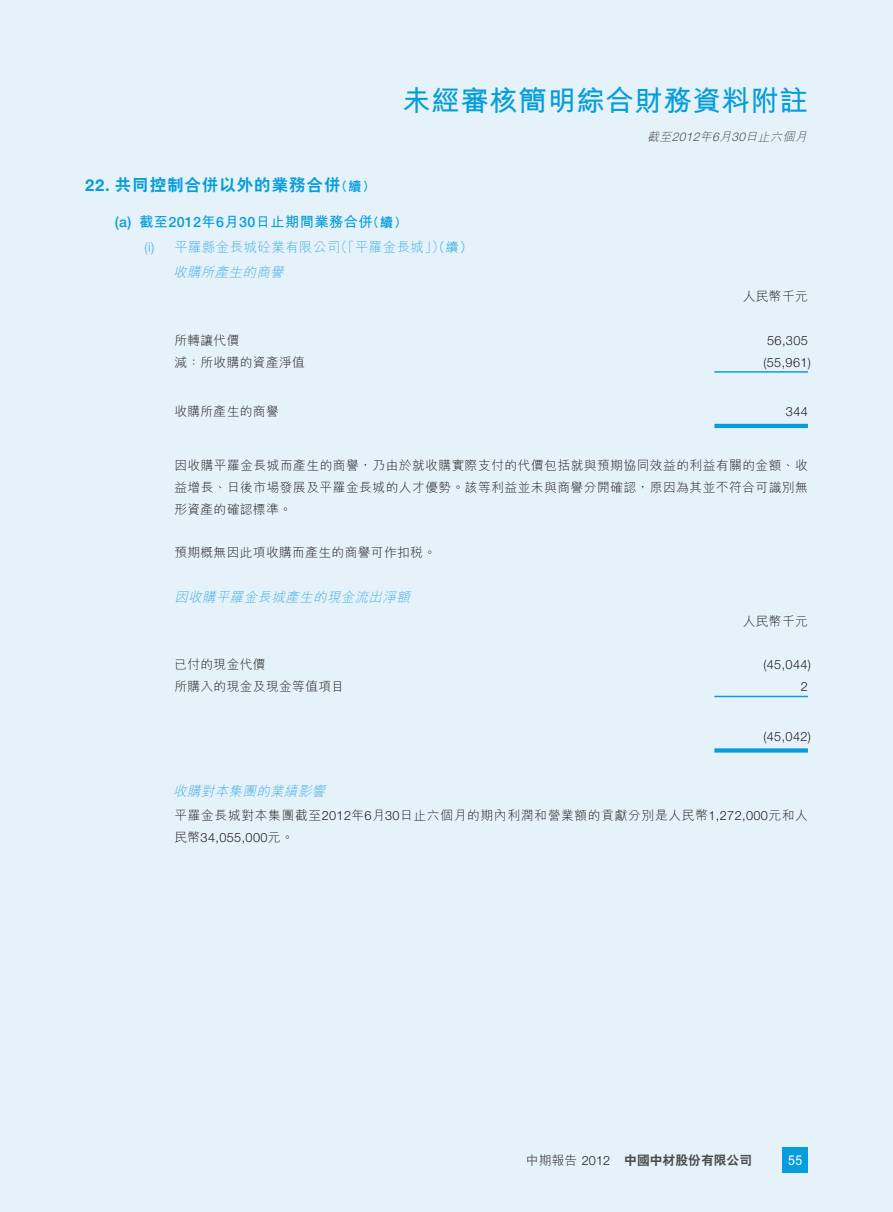
<style>
.page{position:relative;width:893px;height:1212px;background:#e6f2fa}
.page>*{position:absolute;margin:0;border:0;box-sizing:border-box;transform-origin:0 0}
.t1{font:700 28.5px "M Hei HK";letter-spacing:.02em;color:#069ddc}
.t2{font:800 16.5px "C Hei 2 HK";letter-spacing:.055em;color:#069ddc}
.t3{font:700 14.25px "M Hei HK";letter-spacing:.03em;color:#069ddc}
.t4{font:300 13.5px/25.2px "M Hei HK";letter-spacing:.03em;color:#46afe3}
.t5{font:italic 300 13.5px "M Hei HK";color:#46afe3}
.t6{font:700 13.5px "M Hei HK";color:#fff;scale:.9 1}
.t7{font:300 12.75px/21.8px "M Hei HK";letter-spacing:.03em;color:#231f20;text-align:justify}
.t8{font:300 12.75px/21.9px "M Hei HK";letter-spacing:.055em;color:#231f20}
.t9{font:300 12.75px "Helvetica Neue LT Std";letter-spacing:.03em;color:#231f20}
.t10{font:800 12.75px "C Hei 2 HK";letter-spacing:.005em;color:#4b4c4d}
.t11{font:italic 300 12px "M Hei HK";color:#4b4c4d}
.s1{font-family:"Helvetica Neue LT Std";font-weight:700}
.s2{font-size:12.75px}
.s3{font-family:"Helvetica Neue LT Std";font-weight:500}
.s4{font-family:"C Hei 2 HK";font-weight:800;font-size:12.75px}
.s5{font-family:"Helvetica Neue LT Std"}
.s6{font-size:12.75px;color:#069ddc}
.s7{font-style:italic}
.s8{font-family:"M Hei HK";font-weight:300;color:#231f20}
.s9{font-family:"Helvetica Neue LT Std";font-weight:300;color:#231f20}
</style>
<div class="page">
<div style="left:782px;top:1147px;width:26px;height:26px;background:#069ddc"></div>
<hr style="left:714px;top:371px;width:94px;height:2px;background:#069ddc">
<hr style="left:714px;top:424px;width:94px;height:4px;background:#069ddc">
<hr style="left:714px;top:696px;width:94px;height:1px;background:#069ddc">
<svg style="left:714px;top:748px;width:94px;height:4px"></svg>
<p class="t1" style="left:402px;top:80px;width:407px">未經審核簡明綜合財務資料附註</p>
<p class="t2" style="left:85px;top:174px;width:291px"><span class="s1">22.</span> 共同控制合併以外的業務合併<span class="s2">（續）</span></p>
<p class="t3" style="left:115px;top:211px;width:293px"><span class="s3">(a)</span> 截至<span class="s3">2012</span>年<span class="s3">6</span>月<span class="s3">30</span>日止期間業務合併<span class="s4">（續）</span></p>
<p class="t4" style="left:173px;top:234px;width:301px;text-indent:-29px"><span class="s5">(i)</span> 平羅縣金長城砼業有限公司（「平羅金長城」）<span class="s6">（續）</span><span class="s7">收購所產生的商譽</span></p>
<p class="t11" style="left:647px;top:128px;width:165px">截至<span class="s5">2012</span>年<span class="s5">6</span>月<span class="s5">30</span>日止六個月</p>
<p class="t7" style="left:743px;top:285px;width:67px">人民幣千元</p>
<p class="t7" style="left:174px;top:329px;width:67px">所轉讓代價</p>
<p class="t9" style="left:767px;top:333px;width:42px">56,305</p>
<p class="t7" style="left:174px;top:350px;width:132px">減：所收購的資產淨值</p>
<p class="t9" style="left:763px;top:354px;width:49px">(55,961)</p>
<p class="t7" style="left:174px;top:400px;width:106px">收購所產生的商譽</p>
<p class="t9" style="left:786px;top:404px;width:23px">344</p>
<p class="t7" style="left:174px;top:454px;width:635px">因收購平羅金長城而產生的商譽，乃由於就收購實際支付的代價包括就與預期協同效益的利益有關的金額、收益增長、日後市場發展及平羅金長城的人才優勢。該等利益並未與商譽分開確認，原因為其並不符合可識別無形資產的確認標準。</p>
<p class="t7" style="left:174px;top:541px;width:263px">預期概無因此項收購而產生的商譽可作扣稅。</p>
<p class="t5" style="left:174px;top:587px;width:241px">因收購平羅金長城產生的現金流出淨額</p>
<p class="t7" style="left:743px;top:610px;width:67px">人民幣千元</p>
<p class="t7" style="left:174px;top:653px;width:93px">已付的現金代價</p>
<p class="t9" style="left:763px;top:657px;width:49px">(45,044)</p>
<p class="t7" style="left:174px;top:675px;width:172px">所購入的現金及現金等值項目</p>
<p class="t9" style="left:801px;top:679px;width:9px">2</p>
<p class="t9" style="left:763px;top:728px;width:49px">(45,042)</p>
<p class="t5" style="left:173px;top:781px;width:158px">收購對本集團的業績影響</p>
<p class="t8" style="left:174px;top:804px;width:635px">平羅金長城對本集團截至<span class="s5">2012</span>年<span class="s5">6</span>月<span class="s5">30</span>日止六個月的期內利潤和營業額的貢獻分別是人民幣<span class="s5">1,272,000</span>元和人民幣<span class="s5">34,055,000</span>元。</p>
<p class="t10" style="left:526px;top:1152px;width:228px"><span class="s8">中期報告</span> <span class="s9">2012</span> 中國中材股份有限公司</p>
<p class="t6" style="left:788px;top:1150px;width:17px">55</p>
</div>
